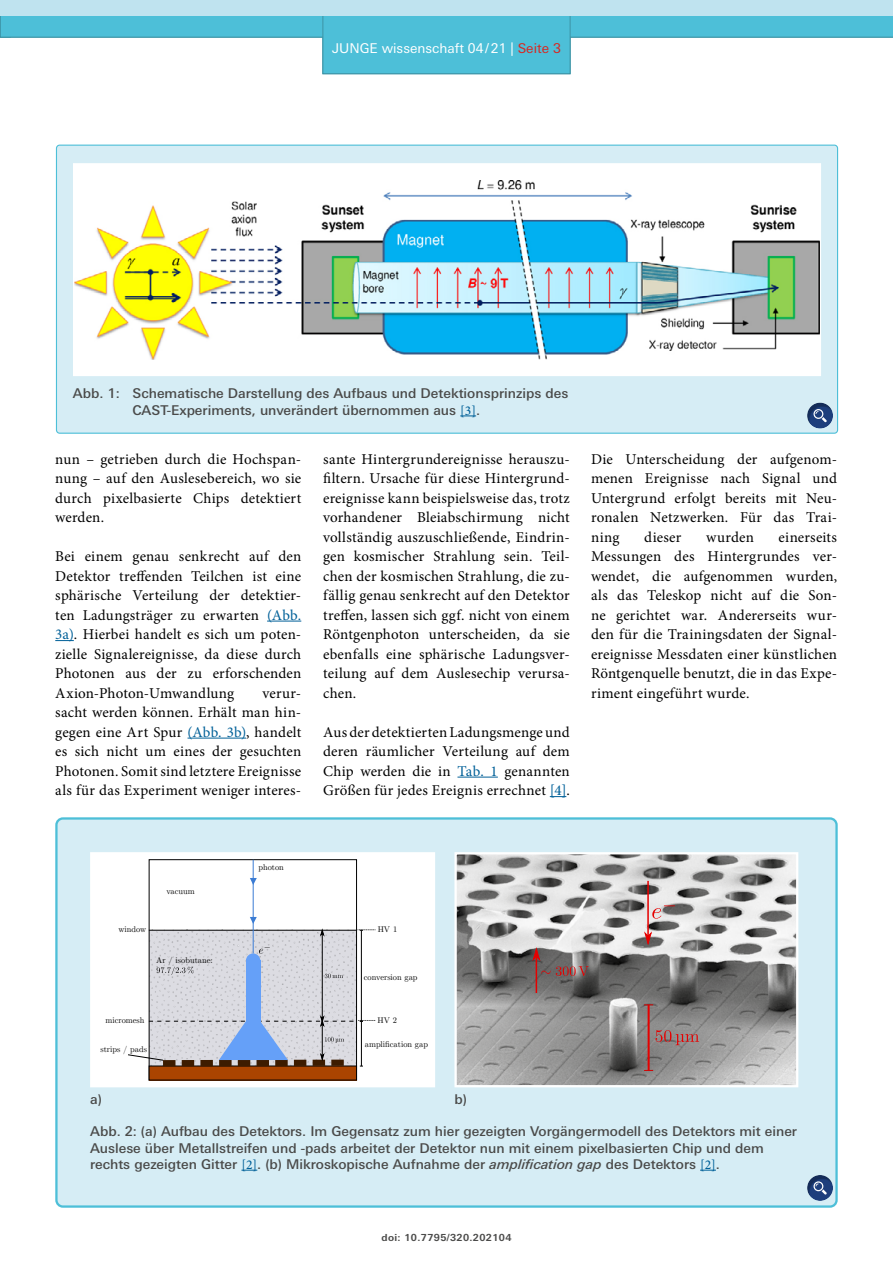
<style>
.page{position:relative;width:893px;height:1263px;background:#fff}
.page>*{position:absolute;margin:0;border:0;box-sizing:border-box;transform-origin:0 0}
.Juwi_Fließtext{font:15px/19.5px "Minion Pro";letter-spacing:.01em;color:#000;text-align:justify}
.Juwi_Bildunterschrif{font:500 13.5px/16.2px "Univers Next W1 G";color:#4a4a49}
.t1{font:13.5px "Univers Next W1 G";color:#fff}
.t2{font:700 9.75px "Univers Next W1 G";letter-spacing:.04em;color:#4a4a49}
.t3{font:8.4px "CMU Serif";color:#000}
.s1{color:#d92620}
.s2{font-family:"Minion Pro";color:#006098}
.s3{color:#006098}
.s4{font-weight:500;color:#006098}
.s5{font-style:italic}
</style>
<div class="page">
<div style="left:0;top:16px;width:893px;height:21px;background:#4dbfd8"></div>
<div style="left:323px;top:13px;width:247px;height:61px;background:#4dbfd8;border:1px solid #3d94a6"></div>
<div style="left:0;top:0;width:893px;height:16px;background:#bfe3ef"></div>
<hr style="left:267px;top:621px;width:34px;height:1px;background:#006098">
<svg style="left:55px;top:640px;width:19px;height:1px"></svg>
<hr style="left:188px;top:738px;width:58px;height:1px;background:#006098">
<hr style="left:457px;top:777px;width:41px;height:1px;background:#006098">
<svg style="left:550px;top:796px;width:16px;height:1px"></svg>
<div style="left:56px;top:145px;width:782px;height:288px;background:#d6edf5;border-radius:3px"></div>
<svg style="left:460px;top:416px;width:16px;height:1px"></svg>
<div style="left:74px;top:164px;width:746px;height:212px;background:#fff"></div>
<img style="left:75px;top:180px;width:744px;height:179px">
<div style="left:73px;top:163px;width:748px;height:213px;border:1px solid #fff"></div>
<div style="left:56px;top:818px;width:780px;height:388px;background:#d6edf5;border-radius:7px"></div>
<svg style="left:241px;top:1170px;width:16px;height:1px"></svg>
<svg style="left:700px;top:1170px;width:16px;height:1px"></svg>
<div style="left:91px;top:853px;width:343px;height:233px;background:#fff"></div>
<img style="left:151px;top:931px;width:204px;height:85px">
<div style="left:149px;top:859px;width:208px;height:221px;border:1px solid #000"></div>
<div style="left:149px;top:1066px;width:208px;height:14px;background:#a40"></div>
<hr style="left:149px;top:930px;width:207px;height:1px;background:#000">
<div style="left:246px;top:960px;width:14px;height:62px;background:#65a0f8"></div>
<div style="left:246px;top:953px;width:14px;height:15px;background:#65a0f8;border-radius:50%"></div>
<hr style="left:253px;top:860px;width:1px;height:93px;background:#3b7cd4">
<svg style="left:250px;top:878px;width:7px;height:7px"></svg>
<svg style="left:250px;top:917px;width:7px;height:7px"></svg>
<hr style="left:361px;top:930px;width:1px;height:91px;background:#000">
<svg style="left:358px;top:929px;width:17px;height:2px"></svg>
<hr style="left:322px;top:931px;width:1px;height:90px;background:#000">
<svg style="left:320px;top:929px;width:4px;height:7px"></svg>
<svg style="left:157px;top:967px;width:37px;height:8px"></svg>
<svg style="left:259px;top:947px;width:11px;height:7px"></svg>
<svg style="left:325px;top:974px;width:18px;height:4px"></svg>
<svg style="left:128px;top:1016px;width:247px;height:53px"></svg>
<div style="left:90px;top:852px;width:345px;height:235px;border:2px solid #fff"></div>
<img style="left:457px;top:855px;width:338px;height:229px">
<hr style="left:648px;top:1005px;width:2px;height:65px;background:#e60000">
<svg style="left:655px;top:1030px;width:44px;height:15px"></svg>
<hr style="left:536px;top:950px;width:1px;height:43px;background:#e60000">
<svg style="left:532px;top:946px;width:57px;height:30px"></svg>
<hr style="left:647px;top:881px;width:2px;height:61px;background:#e60000">
<svg style="left:643px;top:930px;width:10px;height:16px"></svg>
<svg style="left:652px;top:905px;width:23px;height:14px"></svg>
<div style="left:454px;top:852px;width:344px;height:235px;border:2px solid #fff"></div>
<div style="left:55px;top:817px;width:783px;height:391px;border:2px solid #4dbfd8;border-radius:7px"></div>
<div style="left:794px;top:391px;width:51px;height:38px;background:#000;opacity:.28"></div>
<svg style="left:813px;top:409px;width:14px;height:13px"></svg>
<div style="left:794px;top:1163px;width:51px;height:38px;background:#000;opacity:.28"></div>
<svg style="left:813px;top:1181px;width:14px;height:14px"></svg>
<p class="t1" style="left:332px;top:40px;width:230px">JUNGE wissenschaft 04/18 | <span class="s1">Seite 3</span></p>
<p class="t1" style="left:468px;top:40px;width:17px">15</p>
<p class="t1" style="left:491px;top:40px;width:17px">21</p>
<p class="Juwi_Bildunterschrif" style="left:133px;top:385px;width:437px;text-indent:-60px">Abb. 1: Schematische Darstellung des Aufbaus und Detektionsprinzips des<br>CAST-Experiments, unverändert übernommen aus <span class="s2">[3]</span>.</p>
<p class="Juwi_Fließtext" style="left:55px;top:449px;width:248px">nun – getrieben durch die Hochspan&shy;nung – auf den Auslesebereich, wo sie durch pixelbasierte Chips detektiert werden.</p>
<p class="Juwi_Fließtext" style="left:55px;top:547px;width:248px">Bei einem genau senkrecht auf den Detektor treffenden Teilchen ist eine sphärische Verteilung der detektier&shy;ten Ladungsträger zu erwarten <span class="s3">(Abb.<br>3a)</span>. Hierbei handelt es sich um poten&shy;zielle Signalereignisse, da diese durch Photonen aus der zu erforschenden Axion-Photon-Umwandlung</p>
<p class="Juwi_Fließtext" style="left:55px;top:683px;width:248px;text-indent:207px">verur&shy;sacht werden können. Erhält man hin&shy;gegen eine Art Spur <span class="s3">(Abb. 3b)</span>, handelt es sich nicht um eines der gesuchten Photonen. Somit sind letztere Ereignisse als für das Experiment weniger interes-</p>
<p class="Juwi_Fließtext" style="left:323px;top:449px;width:248px">sante Hintergrundereignisse herauszu&shy;filtern. Ursache für diese Hintergrund&shy;ereignisse kann beispielsweise das, trotz vorhandener Bleiabschirmung nicht vollständig auszuschließende, Eindrin&shy;gen kosmischer Strahlung sein. Teil&shy;chen der kosmischen Strahlung, die zu&shy;fällig genau senkrecht auf den Detektor treffen, lassen sich ggf. nicht von einem Röntgenphoton unterscheiden, da sie ebenfalls eine sphärische Ladungsver&shy;teilung auf dem Auslesechip verursa&shy;chen.</p>
<p class="Juwi_Fließtext" style="left:323px;top:722px;width:248px">Aus der detektierten Ladungsmenge und deren räumlicher Verteilung auf dem Chip werden die in <span class="s3">Tab. 1</span> genannten Größen für jedes Ereignis errechnet <span class="s4">[4]</span>.</p>
<p class="Juwi_Fließtext" style="left:591px;top:449px;width:248px">Die Unterscheidung der aufgenom&shy;menen Ereignisse nach Signal und Untergrund erfolgt bereits mit Neu&shy;ronalen Netzwerken. Für das Trai&shy;ning</p>
<p class="Juwi_Fließtext" style="left:644px;top:527px;width:39px">dieser</p>
<p class="Juwi_Fließtext" style="left:706px;top:527px;width:49px">wurden</p>
<p class="Juwi_Fließtext" style="left:591px;top:527px;width:248px;text-indent:188px">einerseits Messungen des Hintergrundes ver&shy;wendet, die aufgenommen wurden, als das Teleskop nicht auf die Son&shy;ne gerichtet war. Andererseits wur&shy;den für die Trainingsdaten der Signal&shy;ereignisse Messdaten einer künstlichen Röntgenquelle benutzt, die in das Expe&shy;riment eingeführt wurde.</p>
<p class="t3" style="left:166px;top:884px;width:30px">vacuum</p>
<p class="t3" style="left:119px;top:923px;width:29px">window</p>
<p class="t3" style="left:156px;top:953px;width:58px">Ar / isobutane:</p>
<p class="t3" style="left:106px;top:1013px;width:41px">micromesh</p>
<p class="t3" style="left:100px;top:1043px;width:48px">strips / pads</p>
<p class="t3" style="left:258px;top:861px;width:27px">photon</p>
<p class="t3" style="left:378px;top:923px;width:21px">HV 1</p>
<p class="t3" style="left:364px;top:970px;width:55px">conversion gap</p>
<p class="t3" style="left:378px;top:1014px;width:21px">HV 2</p>
<p class="t3" style="left:365px;top:1037px;width:65px">amplification gap</p>
<p class="Juwi_Bildunterschrif" style="left:90px;top:1091px;width:13px">a)</p>
<p class="Juwi_Bildunterschrif" style="left:454px;top:1091px;width:14px">b)</p>
<p class="Juwi_Bildunterschrif" style="left:90px;top:1123px;width:708px">Abb. 2: (a) Aufbau des Detektors. Im Gegensatz zum hier gezeigten Vorgängermodell des Detektors mit einer<br>Auslese über Metallstreifen und -pads arbeitet der Detektor nun mit einem pixelbasierten Chip und dem rechts gezeigten Gitter <span class="s2">[2]</span>. (b) Mikroskopische Aufnahme der <span class="s5">amplification gap</span> des Detektors <span class="s2">[2]</span>.</p>
<p class="t2" style="left:381px;top:1232px;width:132px">doi: 10.7795/320.202104</p>
</div>
